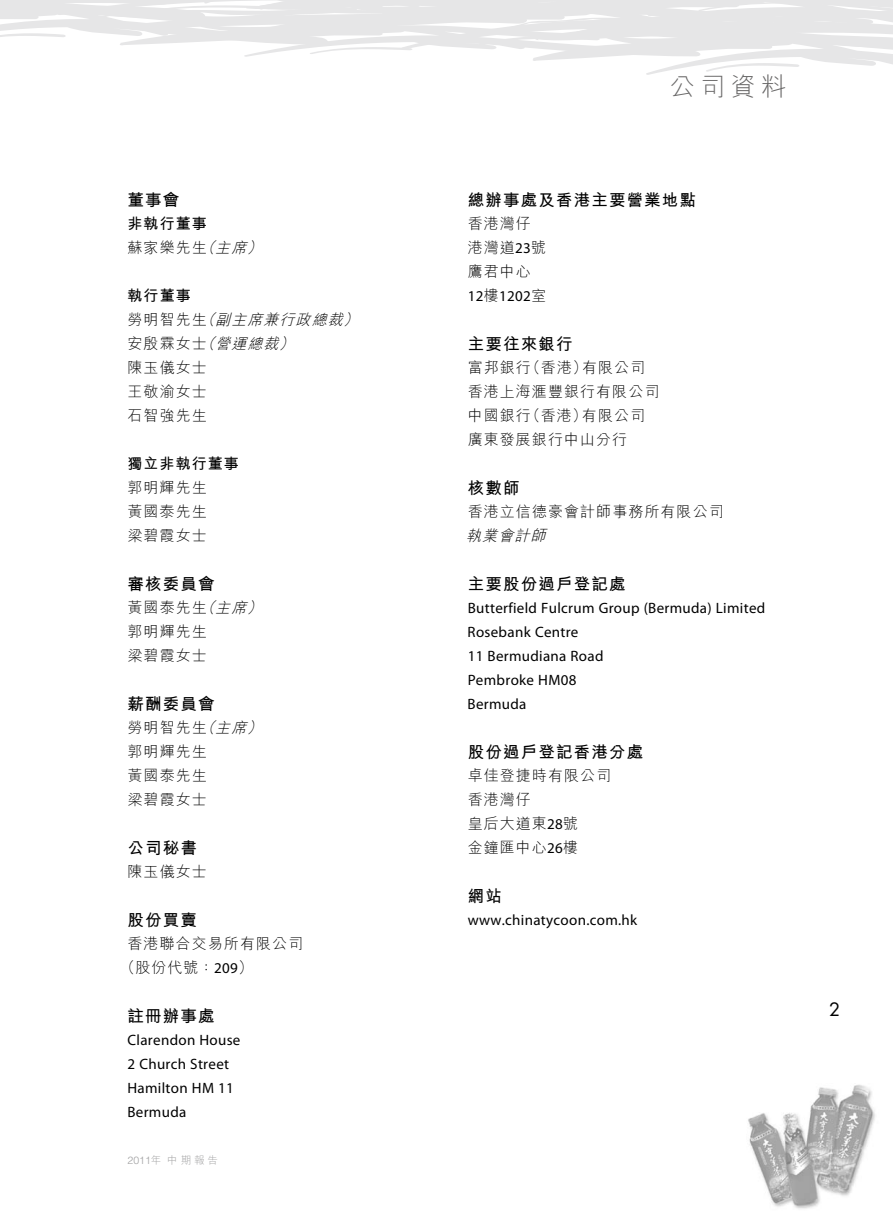
<style>
.page{position:relative;width:893px;height:1212px;background:#fff}
.page>*{position:absolute;margin:0;border:0;box-sizing:border-box;transform-origin:0 0}
.t1{font:300 25.5px "M Hei HK";color:#666565}
.t2{font:18px "Futura Std";color:#000}
.t3{font:700 16.5px "M Hei HK";letter-spacing:.07em;color:#000}
.t4{font:300 15px/24px "M Hei HK";letter-spacing:.07em;color:#000;text-align:justify}
.t5{font:15px/24px "Myriad Pro";letter-spacing:.02em;color:#000}
.t6{font:italic 300 15px "M Hei HK";color:#000}
.t7{font:700 15px "M Hei HK";letter-spacing:.07em;color:#000}
.t8{font:300 10.5px "Helvetica LT Std";color:#9f9fa0}
.t9{font:300 10.5px "M Hei HK";color:#9f9fa0}
.s1{font-family:"Myriad Pro";font-weight:400}
.s2{font-family:"M Hei HK"}
.s3{font-family:"M Hei HK";font-weight:300}
</style>
<div class="page">
<img style="left:748px;top:1085px;width:127px;height:124px">
<svg style="left:0;top:0;width:893px;height:75px"></svg>
<p class="t3" style="left:128px;top:188px;width:53px">董事會</p>
<p class="t7" style="left:128px;top:212px;width:81px">非執行董事</p>
<p class="t6" style="left:200px;top:237px;width:22px">（</p>
<p class="t6" style="left:247px;top:237px;width:22px">(</p>
<p class="t4" style="left:128px;top:235px;width:81px">蘇家樂先生</p>
<p class="t7" style="left:128px;top:284px;width:65px">執行董事</p>
<p class="t6" style="left:215px;top:237px;width:38px">主席</p>
<p class="t6" style="left:200px;top:309px;width:22px">（</p>
<p class="t6" style="left:343px;top:309px;width:22px">(</p>
<p class="t6" style="left:215px;top:309px;width:134px">副主席兼行政總裁</p>
<p class="t4" style="left:128px;top:307px;width:81px">勞明智先生</p>
<p class="t6" style="left:200px;top:333px;width:22px">（</p>
<p class="t6" style="left:279px;top:333px;width:22px">(</p>
<p class="t4" style="left:128px;top:331px;width:81px">安殷霖女士陳玉儀女士王敬渝女士石智強先生</p>
<p class="t7" style="left:128px;top:452px;width:113px">獨立非執行董事</p>
<p class="t4" style="left:127px;top:475px;width:81px">郭明輝先生黃國泰先生梁碧霞女士</p>
<p class="t3" style="left:128px;top:572px;width:89px">審核委員會</p>
<p class="t6" style="left:215px;top:333px;width:70px">營運總裁</p>
<p class="t6" style="left:200px;top:597px;width:22px">（</p>
<p class="t6" style="left:247px;top:597px;width:22px">(</p>
<p class="t4" style="left:128px;top:595px;width:81px">黃國泰先生郭明輝先生梁碧霞女士</p>
<p class="t3" style="left:128px;top:692px;width:89px">薪酬委員會</p>
<p class="t6" style="left:215px;top:597px;width:38px">主席</p>
<p class="t6" style="left:200px;top:717px;width:22px">（</p>
<p class="t6" style="left:247px;top:717px;width:22px">(</p>
<p class="t4" style="left:128px;top:715px;width:81px">勞明智先生郭明輝先生黃國泰先生梁碧霞女士</p>
<p class="t3" style="left:128px;top:836px;width:71px">公司秘書</p>
<p class="t4" style="left:128px;top:859px;width:81px">陳玉儀女士</p>
<p class="t3" style="left:128px;top:908px;width:71px">股份買賣</p>
<p class="t4" style="left:120px;top:931px;width:185px;text-indent:8px">香港聯合交易所有限公司（股份代號：<span class="s1">209</span>(</p>
<p class="t3" style="left:128px;top:1004px;width:89px">註冊辦事處</p>
<p class="t5" style="left:127px;top:1027px;width:115px">Clarendon House<br>2 Church Street<br>Hamilton HM 11<br>Bermuda</p>
<p class="t6" style="left:215px;top:717px;width:38px">主席</p>
<p class="t9" style="left:167px;top:1152px;width:52px">中期報告</p>
<p class="t8" style="left:128px;top:1153px;width:35px">2011<span class="s2">年</span></p>
<h1 class="t1" style="left:669px;top:69px;width:119px">公司資料</h1>
<p class="t3" style="left:468px;top:188px;width:230px">總辦事處及香港主要營業地點</p>
<p class="t4" style="left:468px;top:211px;width:80px;text-align:left">香港灣仔港灣道<span class="s1">23</span>號鷹君中心</p>
<p class="t5" style="left:468px;top:283px;width:80px">12<span class="s3">樓</span>1202<span class="s3">室</span></p>
<p class="t3" style="left:468px;top:332px;width:106px">主要往來銀行</p>
<p class="t4" style="left:582px;top:355px;width:65px">有限公司</p>
<p class="t4" style="left:526px;top:355px;width:63px">（香港）</p>
<p class="t4" style="left:468px;top:355px;width:65px">富邦銀行</p>
<p class="t4" style="left:468px;top:379px;width:193px">香港上海滙豐銀行有限公司</p>
<p class="t4" style="left:582px;top:403px;width:65px">有限公司</p>
<p class="t4" style="left:526px;top:403px;width:63px">（香港）</p>
<p class="t4" style="left:468px;top:403px;width:161px">中國銀行<br>廣東發展銀行中山分行</p>
<p class="t3" style="left:468px;top:476px;width:53px">核數師</p>
<p class="t4" style="left:468px;top:499px;width:257px">香港立信德豪會計師事務所有限公司</p>
<p class="t6" style="left:466px;top:525px;width:86px">執業會計師</p>
<p class="t3" style="left:468px;top:572px;width:159px">主要股份過戶登記處</p>
<p class="t5" style="left:468px;top:595px;width:299px">Butterfield Fulcrum Group (Bermuda) Limited<br>Rosebank Centre<br>11 Bermudiana Road<br>Pembroke HM08<br>Bermuda</p>
<p class="t3" style="left:468px;top:740px;width:177px">股份過戶登記香港分處</p>
<p class="t4" style="left:468px;top:763px;width:145px;text-align:left">卓佳登捷時有限公司香港灣仔<br>皇后大道東<span class="s1">28</span>號<br>金鐘匯中心<span class="s1">26</span>樓</p>
<p class="t3" style="left:468px;top:884px;width:36px">網站</p>
<p class="t5" style="left:468px;top:907px;width:171px">www.chinatycoon.com.hk</p>
<p class="t2" style="left:829px;top:998px;width:13px">2</p>
</div>
